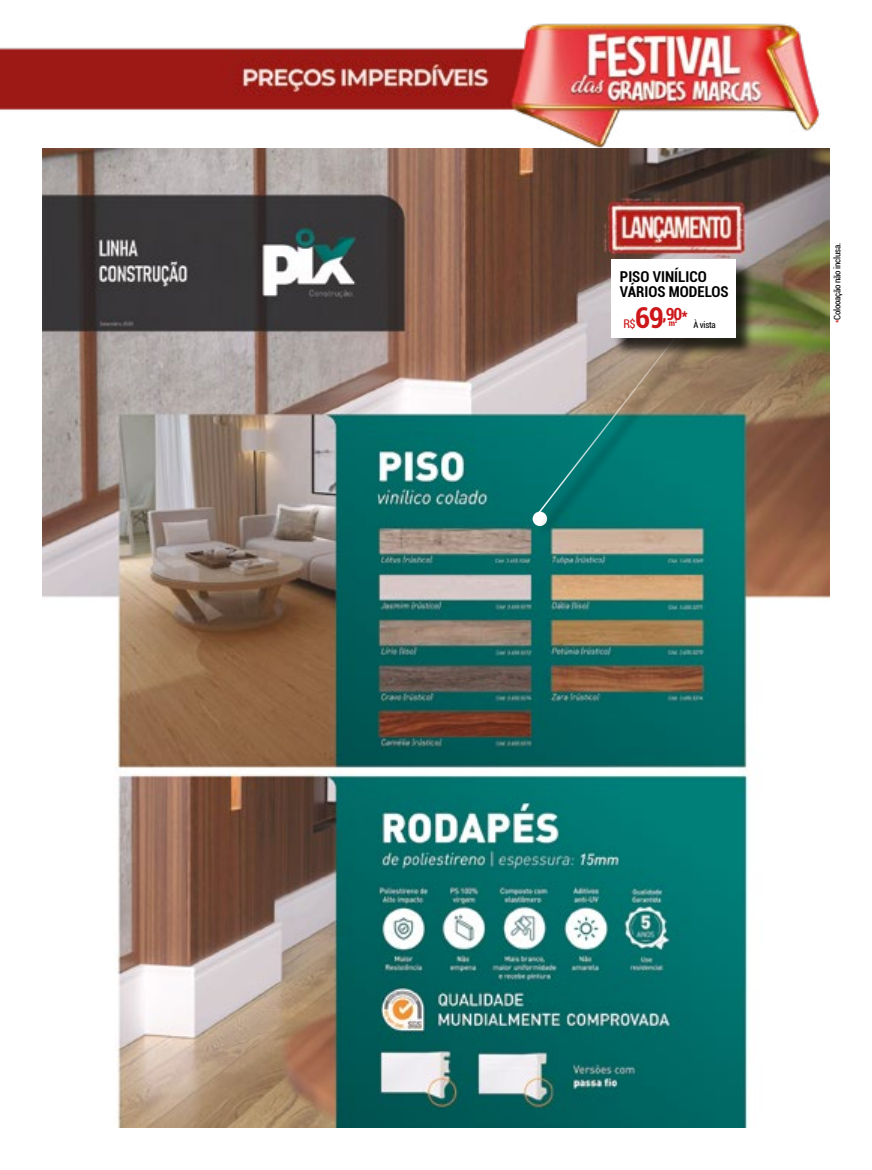
<style>
.page{position:relative;width:872px;height:1170px;background:#fff}
.page>*{position:absolute;margin:0;border:0;box-sizing:border-box;transform-origin:0 0}
.t1{font:700 condensed 16.8px "Roboto";color:#cd171a}
.t2{font:700 condensed 15px/15px "Roboto";color:#000}
.t3{font:condensed 12px "Roboto";color:#cd171a}
.t4{font:condensed 9px "Roboto";letter-spacing:-.025em;color:#000}
.t5{font:700 condensed 8.4px "Roboto";color:#cd171a}
.s1{font-size:28.8px}
.s2{color:#cd171a}
</style>
<div class="page">
<img style="left:0;top:23px;width:830px;height:126px">
<img style="left:43px;top:149px;width:786px;height:978px">
<svg style="left:532px;top:511px;width:15px;height:15px"></svg>
<div style="left:536px;top:295px;width:192px;height:241px;background:#000;opacity:.75"></div>
<svg style="left:532px;top:291px;width:180px;height:229px;background:#508880"></svg>
<div style="left:614px;top:262px;width:141px;height:94px;background:#000;opacity:.75"></div>
<div style="left:611px;top:259px;width:125px;height:79px;background:#fff"></div>
<h2 class="t2" style="left:620px;top:269px;width:110px">PISO VINÍLICO<br>VÁRIOS MODELOS</h2>
<h3 class="t3" style="left:623px;top:315px;width:14px">R$</h3>
<h1 class="t1" style="left:635px;top:302px;width:54px"><span class="s1">69</span>,90*</h1>
<p class="t4" style="left:693px;top:318px;width:24px">À vista</p>
<p class="t5" style="left:669px;top:317px;width:10px">m<sup>2</sup></p>
<p class="t4" style="left:831px;top:323px;width:82px;rotate:-90deg"><span class="s2">*</span>Colooação não inclusa.</p>
</div>
